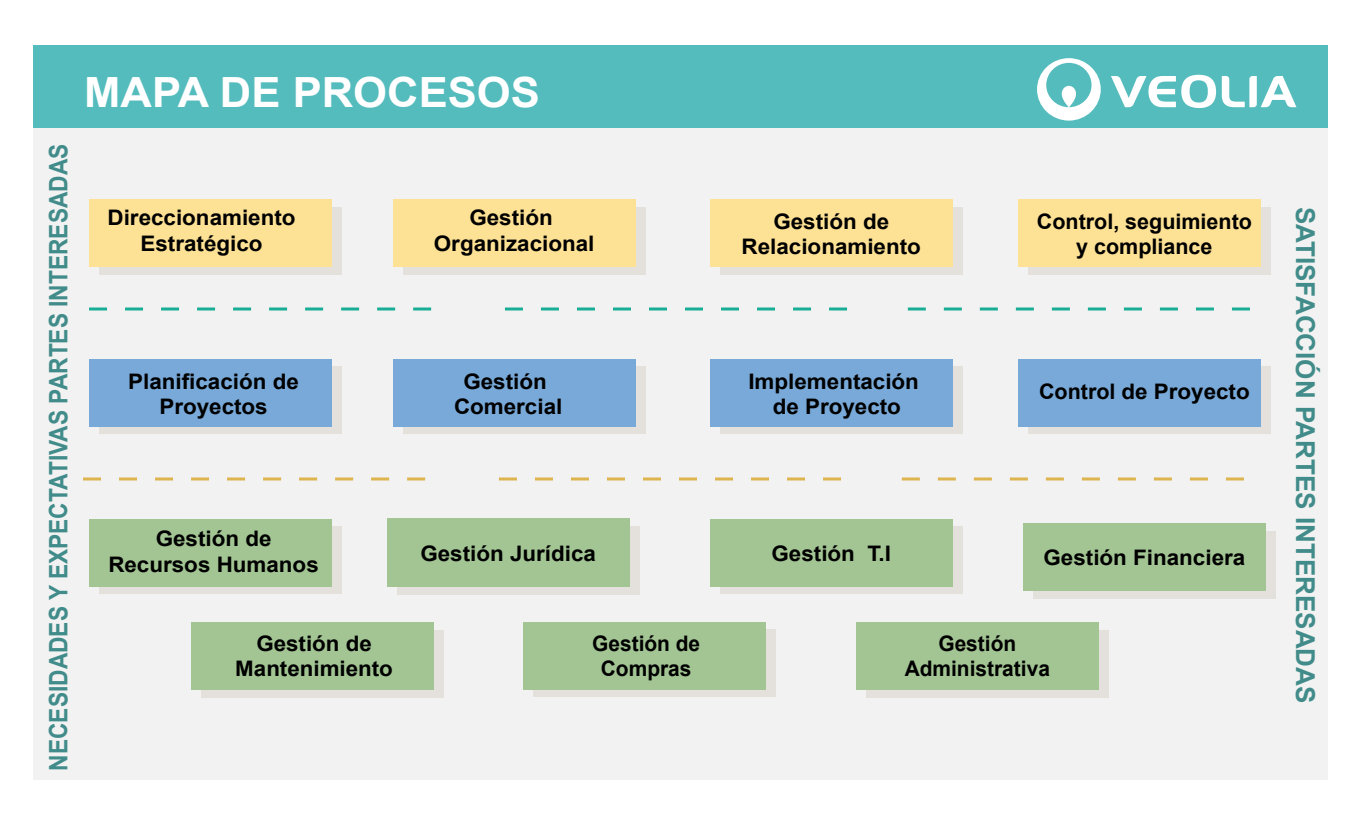
<style>
.page{position:relative;width:1361px;height:828px;background:#fff}
.page>*{position:absolute;margin:0;border:0;box-sizing:border-box;transform-origin:0 0}
.t1{font:700 41.7px "Arial";color:#fff;scale:1.05 1}
.t2{font:700 26.1px "Arial";color:#418c8a}
.t3{font:700 25.5px "Arial";color:#418c8a;scale:.89 1}
.t4{font:700 21.45px/25.7px "Arial";color:#000;text-align:center;scale:1.05 1}
.t5{font:700 21.45px/25.7px "Arial";color:#000;text-align:center}
.t6{font:700 21.45px/25.7px "Arial";color:#000;text-align:center;scale:1.04 1}
</style>
<div class="page">
<div style="left:33px;top:128px;width:1295px;height:652px;background:#f2f2f2"></div>
<div style="left:100px;top:526px;width:242px;height:68px;background:#e2dfd9"></div>
<div style="left:398px;top:526px;width:242px;height:68px;background:#e2dfd9"></div>
<div style="left:721px;top:526px;width:242px;height:68px;background:#e2dfd9"></div>
<div style="left:1034px;top:531px;width:242px;height:67px;background:#e2dfd9"></div>
<div style="left:202px;top:630px;width:242px;height:68px;background:#e2dfd9"></div>
<div style="left:533px;top:630px;width:242px;height:67px;background:#e2dfd9"></div>
<div style="left:867px;top:630px;width:242px;height:68px;background:#e2dfd9"></div>
<div style="left:100px;top:366px;width:242px;height:68px;background:#e2dfd9"></div>
<div style="left:404px;top:367px;width:242px;height:67px;background:#e2dfd9"></div>
<div style="left:721px;top:367px;width:242px;height:67px;background:#e2dfd9"></div>
<div style="left:1029px;top:366px;width:242px;height:68px;background:#e2dfd9"></div>
<div style="left:100px;top:207px;width:242px;height:67px;background:#e2dfd9"></div>
<div style="left:1029px;top:207px;width:242px;height:67px;background:#e2dfd9"></div>
<div style="left:721px;top:207px;width:242px;height:67px;background:#e2dfd9"></div>
<div style="left:404px;top:207px;width:242px;height:67px;background:#e2dfd9"></div>
<div style="left:89px;top:519px;width:242px;height:68px;background:#a2c593"></div>
<div style="left:387px;top:519px;width:242px;height:68px;background:#a2c593"></div>
<div style="left:710px;top:519px;width:242px;height:68px;background:#a2c593"></div>
<div style="left:1023px;top:523px;width:242px;height:68px;background:#a2c593"></div>
<div style="left:191px;top:622px;width:242px;height:68px;background:#a2c593"></div>
<div style="left:523px;top:622px;width:242px;height:68px;background:#a2c593"></div>
<div style="left:856px;top:622px;width:242px;height:68px;background:#a2c593"></div>
<div style="left:89px;top:359px;width:242px;height:68px;background:#78a9d8"></div>
<div style="left:393px;top:359px;width:242px;height:68px;background:#78a9d8"></div>
<div style="left:710px;top:359px;width:242px;height:68px;background:#78a9d8"></div>
<div style="left:1018px;top:359px;width:242px;height:68px;background:#78a9d8"></div>
<div style="left:89px;top:199px;width:242px;height:68px;background:#fde194"></div>
<div style="left:1018px;top:199px;width:242px;height:68px;background:#fde194"></div>
<div style="left:710px;top:199px;width:242px;height:68px;background:#fde194"></div>
<div style="left:393px;top:199px;width:242px;height:68px;background:#fde194"></div>
<div style="left:33px;top:45px;width:1295px;height:83px;background:#55bcbd"></div>
<svg style="left:89px;top:308px;width:343px;height:2px"></svg>
<svg style="left:908px;top:308px;width:342px;height:2px"></svg>
<svg style="left:505px;top:308px;width:343px;height:2px"></svg>
<svg style="left:83px;top:477px;width:343px;height:3px"></svg>
<svg style="left:902px;top:477px;width:342px;height:3px"></svg>
<svg style="left:499px;top:477px;width:342px;height:3px"></svg>
<svg style="left:1037px;top:58px;width:259px;height:63px"></svg>
<p class="t3" style="left:41px;top:771px;width:706px;rotate:-90deg">NECESIDADES Y EXPECTATIVAS PARTES INTERESADAS</p>
<h1 class="t1" style="left:84px;top:65px;width:435px">MAPA DE PROCESOS</h1>
<p class="t4" style="left:108px;top:205px;width:181px">Direccionamiento<br>Estratégico</p>
<p class="t4" style="left:434px;top:205px;width:154px">Gestión<br>Organizacional</p>
<p class="t4" style="left:741px;top:209px;width:172px">Gestión de<br>Relacionamiento</p>
<p class="t5" style="left:1036px;top:209px;width:217px">Control, seguimiento y compliance</p>
<p class="t4" style="left:128px;top:369px;width:164px">Planificación de<br>Proyectos</p>
<p class="t4" style="left:454px;top:369px;width:105px">Gestión<br>Comercial</p>
<p class="t4" style="left:748px;top:369px;width:164px">Implementación de Proyecto</p>
<p class="t5" style="left:1039px;top:379px;width:212px">Control de Proyecto</p>
<p class="t4" style="left:108px;top:526px;width:202px">Gestión de<br>Recursos Humanos</p>
<p class="t4" style="left:420px;top:541px;width:169px">Gestión Jurídica</p>
<p class="t4" style="left:771px;top:541px;width:115px">Gestión T.I</p>
<p class="t4" style="left:1043px;top:545px;width:194px">Gestión Financiera</p>
<p class="t6" style="left:235px;top:631px;width:153px">Gestión de<br>Mantenimiento</p>
<p class="t5" style="left:592px;top:631px;width:110px">Gestión de<br>Compras</p>
<p class="t5" style="left:904px;top:631px;width:147px">Gestión<br>Administrativa</p>
<p class="t2" style="left:1322px;top:207px;width:498px;rotate:90deg">SATISFACCIÓN PARTES INTERESADAS</p>
</div>
